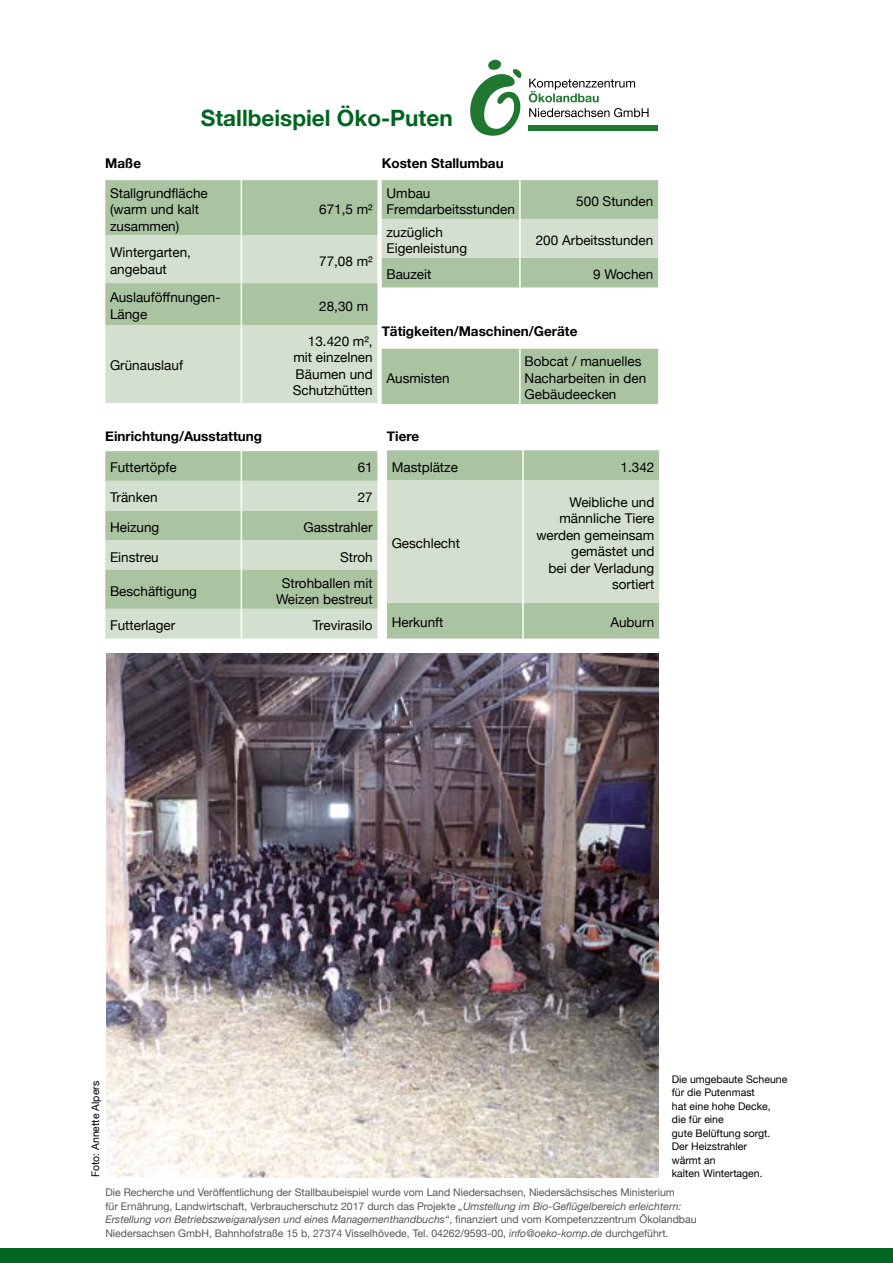
<style>
.page{position:relative;width:893px;height:1263px;background:#fff}
.page>*{position:absolute;margin:0;border:0;box-sizing:border-box;transform-origin:0 0}
.t1{font:700 22.5px "Helvetica Neue";color:#006521}
.t2{font:13.5px/16.5px "Helvetica Neue";color:#000}
.t3{font:700 13.5px "Helvetica Neue";color:#000}
.t4{font:10.5px/13.5px "Helvetica Neue";color:#565656}
.t5{font:10.5px/13.5px "Helvetica Neue";color:#000}
.s1{font-style:italic}
</style>
<div class="page">
<div style="left:0;top:1248px;width:893px;height:15px;background:#006521"></div>
<svg style="left:105px;top:451px;width:272px;height:188px;background:#bfd2b8"></svg>
<hr style="left:241px;top:540px;width:1px;height:30px;background:#fff">
<hr style="left:241px;top:570px;width:1px;height:39px;background:#fff">
<hr style="left:241px;top:609px;width:1px;height:30px;background:#fff">
<div style="left:387px;top:450px;width:272px;height:188px;background:#aac4a2"></div>
<div style="left:387px;top:480px;width:272px;height:123px;background:#d4e0cf"></div>
<hr style="left:522px;top:450px;width:2px;height:30px;background:#fff">
<hr style="left:522px;top:480px;width:2px;height:123px;background:#fff">
<hr style="left:522px;top:603px;width:2px;height:35px;background:#fff">
<div style="left:382px;top:349px;width:276px;height:55px;background:#aac4a2"></div>
<hr style="left:519px;top:349px;width:2px;height:55px;background:#fff">
<img style="left:106px;top:653px;width:552px;height:524px">
<svg style="left:105px;top:180px;width:553px;height:145px"></svg>
<svg style="left:105px;top:235px;width:272px;height:168px;background:#c9d9c4"></svg>
<hr style="left:241px;top:180px;width:1px;height:55px;background:#fff">
<hr style="left:241px;top:235px;width:1px;height:48px;background:#fff">
<hr style="left:241px;top:283px;width:1px;height:42px;background:#fff">
<hr style="left:241px;top:325px;width:1px;height:78px;background:#fff">
<div style="left:528px;top:125px;width:130px;height:5px;background:#207830"></div>
<svg style="left:470px;top:60px;width:52px;height:76px"></svg>
<svg style="left:529px;top:108px;width:120px;height:9px"></svg>
<svg style="left:529px;top:79px;width:106px;height:23px"></svg>
<p class="t3" style="left:105px;top:153px;width:37px">Maße</p>
<h1 class="t1" style="left:201px;top:100px;width:253px">Stallbeispiel Öko-Puten</h1>
<p class="t3" style="left:382px;top:153px;width:123px">Kosten Stallumbau</p>
<p class="t2" style="left:110px;top:185px;width:99px">Stallgrundfläche (warm und kalt zusammen)</p>
<p class="t2" style="left:319px;top:202px;width:55px">671,5 m²</p>
<p class="t2" style="left:110px;top:245px;width:82px">Wintergarten, angebaut</p>
<p class="t2" style="left:319px;top:253px;width:55px">77,08 m²</p>
<p class="t2" style="left:110px;top:290px;width:112px">Auslauföffnungen-<br>Länge</p>
<p class="t2" style="left:319px;top:298px;width:51px">28,30 m</p>
<p class="t2" style="left:110px;top:358px;width:75px">Grünauslauf</p>
<p class="t2" style="left:293px;top:333px;width:82px;text-align:justify;text-indent:15px">13.420 m², mit einzelnen Bäumen und Schutzhütten</p>
<p class="t2" style="left:386px;top:185px;width:130px">Umbau<br>Fremdarbeitsstunden</p>
<p class="t2" style="left:576px;top:194px;width:79px">500 Stunden</p>
<p class="t2" style="left:386px;top:224px;width:82px">zuzüglich<br>Eigenleistung</p>
<p class="t2" style="left:536px;top:232px;width:119px">200 Arbeitsstunden</p>
<p class="t2" style="left:386px;top:267px;width:46px">Bauzeit</p>
<p class="t2" style="left:593px;top:267px;width:62px">9 Wochen</p>
<p class="t3" style="left:382px;top:321px;width:197px">Tätigkeiten/Maschinen/Geräte</p>
<p class="t2" style="left:386px;top:370px;width:65px">Ausmisten</p>
<p class="t2" style="left:525px;top:354px;width:123px">Bobcat / manuelles<br>Nacharbeiten in den<br>Gebäudeecken</p>
<p class="t3" style="left:105px;top:426px;width:158px">Einrichtung/Ausstattung</p>
<p class="t2" style="left:110px;top:460px;width:68px">Futtertöpfe</p>
<p class="t2" style="left:358px;top:460px;width:17px">61</p>
<p class="t2" style="left:110px;top:490px;width:49px">Tränken</p>
<p class="t2" style="left:358px;top:490px;width:17px">27</p>
<p class="t2" style="left:110px;top:520px;width:51px">Heizung</p>
<p class="t2" style="left:303px;top:520px;width:71px">Gasstrahler</p>
<p class="t2" style="left:110px;top:549px;width:50px">Einstreu</p>
<p class="t2" style="left:340px;top:549px;width:34px">Stroh</p>
<p class="t2" style="left:110px;top:584px;width:89px">Beschäftigung</p>
<p class="t2" style="left:276px;top:575px;width:98px;text-align:center">Strohballen mit<br>Weizen bestreut</p>
<p class="t2" style="left:110px;top:618px;width:67px">Futterlager</p>
<p class="t2" style="left:313px;top:618px;width:61px">Trevirasilo</p>
<p class="t3" style="left:387px;top:426px;width:34px">Tiere</p>
<p class="t2" style="left:392px;top:459px;width:68px">Mastplätze</p>
<p class="t2" style="left:621px;top:459px;width:35px">1.342</p>
<p class="t2" style="left:392px;top:536px;width:70px">Geschlecht</p>
<p class="t2" style="left:536px;top:494px;width:120px;text-align:right">Weibliche und männliche Tiere werden gemeinsam gemästet und<br>bei der Verladung sortiert</p>
<p class="t2" style="left:392px;top:615px;width:53px">Herkunft</p>
<p class="t2" style="left:610px;top:615px;width:46px">Auburn</p>
<p class="t5" style="left:89px;top:1177px;width:98px;rotate:-90deg">Foto: Annette Alpers</p>
<p class="t5" style="left:672px;top:1073px;width:117px">Die umgebaute Scheune für die Putenmast<br>hat eine hohe Decke, die für eine<br>gute Belüftung sorgt.<br>Der Heizstrahler<br>wärmt an</p>
<p class="t5" style="left:672px;top:1167px;width:92px">kalten Wintertagen.</p>
<p class="t4" style="left:105px;top:1186px;width:593px">Die Recherche und Veröffentlichung der Stallbaubeispiel wurde vom Land Niedersachsen, Niedersächsisches Ministerium<br>fü r Ernährung, Landwirtschaft, Verbraucherschutz 2017 durch das Projekte <span class="s1">„Umstellung im Bio-Geflügelbereich erleichtern:<br>Erstellung von Betriebszweiganalysen und eines Managementhandbuchs“</span>, finanziert und vom Kompetenzzentrum Ökolandbau Niedersachsen GmbH, Bahnhofstraße 15 b, 27374 Visselhövede, Tel. 04262/9593-00, <span class="s1">info@oeko-komp.de</span> durchgefü hrt.</p>
</div>
